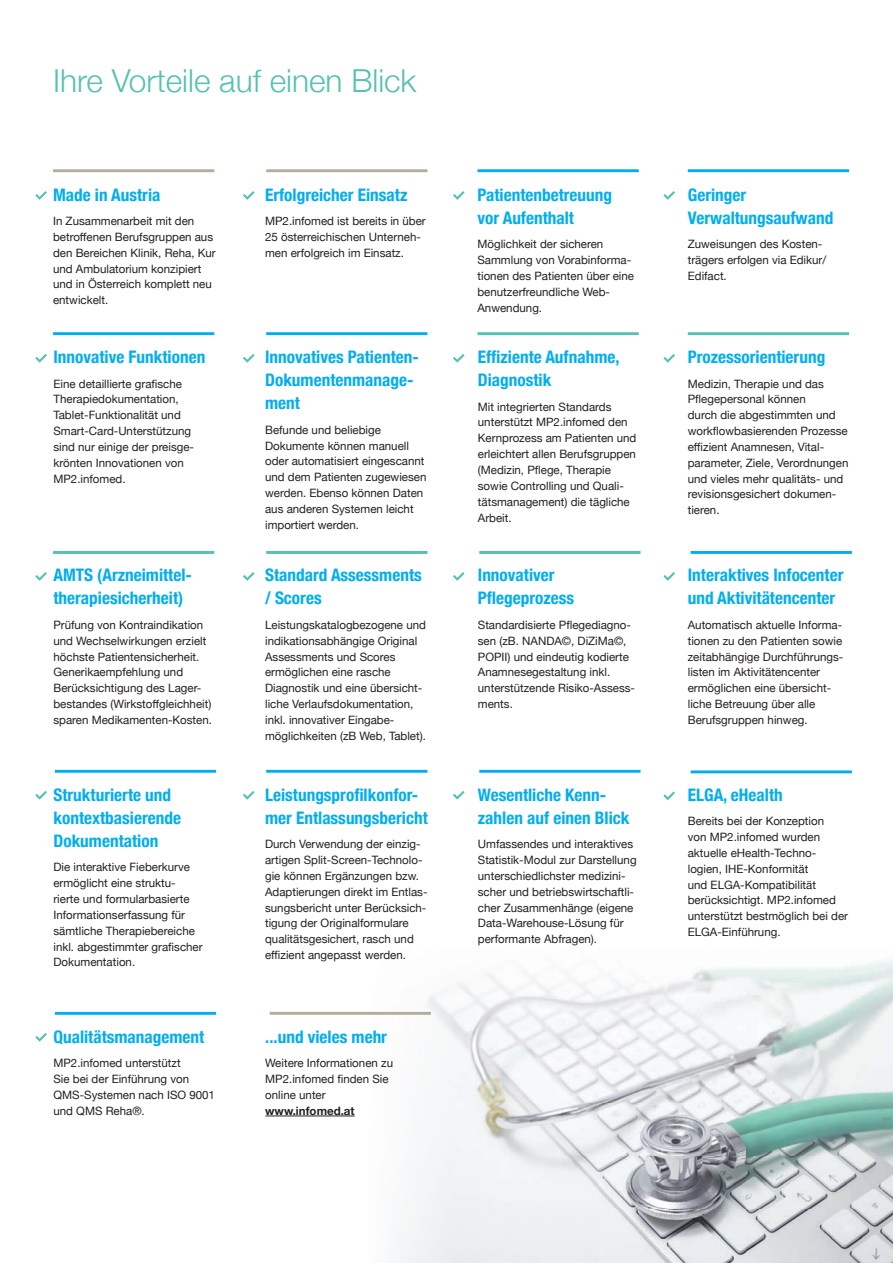
<style>
.page{position:relative;width:893px;height:1263px;background:#fff}
.page>*{position:absolute;margin:0;border:0;box-sizing:border-box;transform-origin:0 0}
.t1{font:300 31.65px "Helvetica Neue";color:#56c1b0}
.t2{font:700 condensed 17.25px/23.1px "Helvetica Neue";color:#00aeef}
.t3{font:11.55px/15.9px "Helvetica Neue";color:#231f20}
.t4{font:700 11.55px "Helvetica Neue";color:#231f20}
</style>
<div class="page">
<img style="left:453px;top:960px;width:440px;height:303px">
<svg style="left:371px;top:989px;width:82px;height:274px"></svg>
<svg style="left:35px;top:1033px;width:12px;height:8px"></svg>
<hr style="left:265px;top:1116px;width:90px;height:1px;background:#231f20">
<hr style="left:55px;top:1012px;width:161px;height:3px;background:#00aeef">
<hr style="left:270px;top:1012px;width:161px;height:3px;background:#b5ad99">
<svg style="left:35px;top:191px;width:12px;height:9px"></svg>
<svg style="left:243px;top:191px;width:11px;height:9px"></svg>
<svg style="left:453px;top:191px;width:11px;height:9px"></svg>
<svg style="left:663px;top:191px;width:12px;height:9px"></svg>
<hr style="left:688px;top:169px;width:161px;height:3px;background:#00aeef">
<hr style="left:477px;top:169px;width:162px;height:3px;background:#00aeef">
<hr style="left:266px;top:169px;width:161px;height:3px;background:#b5ad99">
<hr style="left:53px;top:169px;width:161px;height:3px;background:#b5ad99">
<svg style="left:35px;top:354px;width:12px;height:9px"></svg>
<svg style="left:243px;top:354px;width:11px;height:9px"></svg>
<svg style="left:453px;top:354px;width:11px;height:9px"></svg>
<svg style="left:663px;top:354px;width:12px;height:9px"></svg>
<hr style="left:688px;top:332px;width:161px;height:3px;background:#56c1b0">
<hr style="left:477px;top:332px;width:162px;height:3px;background:#56c1b0">
<hr style="left:266px;top:332px;width:161px;height:3px;background:#00aeef">
<hr style="left:53px;top:332px;width:161px;height:3px;background:#00aeef">
<svg style="left:35px;top:572px;width:12px;height:9px"></svg>
<svg style="left:243px;top:572px;width:11px;height:9px"></svg>
<svg style="left:453px;top:572px;width:11px;height:9px"></svg>
<hr style="left:53px;top:551px;width:161px;height:3px;background:#56c1b0">
<svg style="left:663px;top:572px;width:12px;height:9px"></svg>
<hr style="left:691px;top:551px;width:161px;height:3px;background:#00aeef">
<hr style="left:479px;top:551px;width:162px;height:3px;background:#56c1b0">
<hr style="left:266px;top:551px;width:161px;height:3px;background:#56c1b0">
<svg style="left:35px;top:791px;width:12px;height:8px"></svg>
<svg style="left:243px;top:791px;width:11px;height:8px"></svg>
<svg style="left:453px;top:791px;width:11px;height:8px"></svg>
<hr style="left:266px;top:770px;width:161px;height:3px;background:#00aeef">
<svg style="left:663px;top:791px;width:12px;height:9px"></svg>
<hr style="left:691px;top:770px;width:161px;height:3px;background:#00aeef">
<hr style="left:55px;top:770px;width:161px;height:3px;background:#00aeef">
<hr style="left:479px;top:770px;width:162px;height:3px;background:#00aeef">
<h1 class="t1" style="left:53px;top:55px;width:365px">Ihre Vorteile auf einen Blick</h1>
<h2 class="t2" style="left:53px;top:182px;width:109px">Made in Austria</h2>
<p class="t3" style="left:53px;top:214px;width:164px">In Zusammenarbeit mit den betroffenen Berufsgruppen aus den Bereichen Klinik, Reha, Kur und Ambulatorium konzipiert und in Österreich komplett neu entwickelt.</p>
<h2 class="t2" style="left:53px;top:344px;width:153px">Innovative Funktionen</h2>
<p class="t3" style="left:53px;top:376px;width:142px">Eine detaillierte grafische<br>Therapiedokumentation,<br>Tablet-Funktionalität und<br>Smart-Card-Unterstützung sind nur einige der preisge&shy;krönten Innovationen von<br>MP2.infomed.</p>
<h2 class="t2" style="left:53px;top:562px;width:140px">AMTS (Arzneimittel&shy;therapiesicherheit)</h2>
<p class="t3" style="left:53px;top:617px;width:160px">Prüfung von Kontraindikation und Wechselwirkungen erzielt höchste Patientensicherheit.<br>Generikaempfehlung und<br>Berücksichtigung des Lager&shy;bestandes (Wirkstoffgleichheit) sparen Medikamenten-Kosten.</p>
<h2 class="t2" style="left:53px;top:782px;width:129px">Strukturierte und kontextbasierende<br>Dokumentation</h2>
<p class="t3" style="left:53px;top:860px;width:151px">Die interaktive Fieberkurve ermöglicht eine struktu&shy;rierte und formularbasierte<br>Informationserfassung für sämtliche Therapiebereiche inkl. abgestimmter grafischer<br>Dokumentation.</p>
<h2 class="t2" style="left:53px;top:1024px;width:152px">Qualitätsmanagement</h2>
<p class="t3" style="left:53px;top:1056px;width:163px">MP2.infomed unterstützt<br>Sie bei der Einführung von<br>QMS-Systemen nach ISO 9001 und QMS Reha®.</p>
<h2 class="t2" style="left:265px;top:182px;width:144px">Erfolgreicher Einsatz</h2>
<p class="t3" style="left:265px;top:214px;width:162px">MP2.infomed ist bereits in über<br>25 österreichischen Unterneh&shy;men erfolgreich im Einsatz.</p>
<h2 class="t2" style="left:265px;top:344px;width:155px">Innovatives Patienten-<br>Dokumentenmanage&shy;ment</h2>
<p class="t3" style="left:265px;top:422px;width:163px">Befunde und beliebige<br>Dokumente können manuell oder automatisiert eingescannt und dem Patienten zugewiesen werden. Ebenso können Daten aus anderen Systemen leicht importiert werden.</p>
<h2 class="t2" style="left:265px;top:562px;width:158px">Standard Assessments / Scores</h2>
<p class="t3" style="left:265px;top:617px;width:162px">Leistungskatalogbezogene und indikationsabhängige Original<br>Assessments und Scores ermöglichen eine rasche<br>Diagnostik und eine übersicht&shy;liche Verlaufsdokumentation, inkl. innovativer Eingabe&shy;möglichkeiten (zB Web, Tablet).</p>
<h2 class="t2" style="left:265px;top:782px;width:164px">Leistungsprofilkonfor&shy;mer Entlassungsbericht</h2>
<p class="t3" style="left:265px;top:837px;width:164px">Durch Verwendung der einzig&shy;artigen Split-Screen-Technolo&shy;gie können Ergänzungen bzw.<br>Adaptierungen direkt im Entlas&shy;sungsbericht unter Berücksich&shy;tigung der Originalformulare qualitätsgesichert, rasch und effizient angepasst werden.</p>
<h2 class="t2" style="left:265px;top:1024px;width:123px">...und vieles mehr</h2>
<p class="t3" style="left:265px;top:1056px;width:129px">Weitere Informationen zu<br>MP2.infomed finden Sie online unter</p>
<p class="t4" style="left:265px;top:1101px;width:91px">www.infomed.at</p>
<h2 class="t2" style="left:477px;top:182px;width:136px">Patientenbetreuung vor Aufenthalt</h2>
<p class="t3" style="left:477px;top:237px;width:158px">Möglichkeit der sicheren<br>Sammlung von Vorabinforma&shy;tionen des Patienten über eine benutzerfreundliche Web-<br>Anwendung.</p>
<h2 class="t2" style="left:478px;top:344px;width:143px">Effiziente Aufnahme,<br>Diagnostik</h2>
<p class="t3" style="left:478px;top:399px;width:160px">Mit integrierten Standards unterstützt MP2.infomed den<br>Kernprozess am Patienten und erleichtert allen Berufsgruppen (Medizin, Pflege, Therapie sowie Controlling und Quali&shy;tätsmanagement) die tägliche<br>Arbeit.</p>
<h2 class="t2" style="left:478px;top:562px;width:98px">Innovativer<br>Pflegeprozess</h2>
<p class="t3" style="left:478px;top:617px;width:159px">Standardisierte Pflegediagno&shy;sen (zB. NANDA©, DiZiMa©,<br>POPII) und eindeutig kodierte<br>Anamnesegestaltung inkl. unterstützende Risiko-Assess&shy;ments.</p>
<h2 class="t2" style="left:478px;top:782px;width:153px">Wesentliche Kenn&shy;zahlen auf einen Blick</h2>
<p class="t3" style="left:478px;top:837px;width:160px">Umfassendes und interaktives<br>Statistik-Modul zur Darstellung unterschiedlichster medizini&shy;scher und betriebswirtschaftli&shy;cher Zusammenhänge (eigene<br>Data-Warehouse-Lösung für performante Abfragen).</p>
<h2 class="t2" style="left:688px;top:182px;width:147px">Geringer<br>Verwaltungsaufwand</h2>
<p class="t3" style="left:688px;top:237px;width:140px">Zuweisungen des Kosten&shy;trägers erfolgen via Edikur/<br>Edifact.</p>
<h2 class="t2" style="left:688px;top:344px;width:139px">Prozessorientierung</h2>
<p class="t3" style="left:688px;top:376px;width:162px">Medizin, Therapie und das<br>Pflegepersonal können<br>durch die abgestimmten und workflowbasierenden Prozesse effizient Anamnesen, Vital&shy;parameter, Ziele, Verordnungen und vieles mehr qualitäts- und revisionsgesichert dokumen&shy;tieren.</p>
<h2 class="t2" style="left:688px;top:562px;width:157px">Interaktives Infocenter und Aktivitätencenter</h2>
<p class="t3" style="left:688px;top:617px;width:157px">Automatisch aktuelle Informa&shy;tionen zu den Patienten sowie zeitabhängige Durchführungs&shy;listen im Aktivitätencenter ermöglichen eine übersicht&shy;liche Betreuung über alle<br>Berufsgruppen hinweg.</p>
<h2 class="t2" style="left:688px;top:782px;width:97px">ELGA, eHealth</h2>
<p class="t3" style="left:688px;top:814px;width:162px">Bereits bei der Konzeption<br>von MP2.infomed wurden aktuelle eHealth-Techno&shy;logien, IHE-Konformität<br>und ELGA-Kompatibilität berücksichtigt. MP2.infomed unterstützt bestmöglich bei der<br>ELGA-Einführung.</p>
</div>
